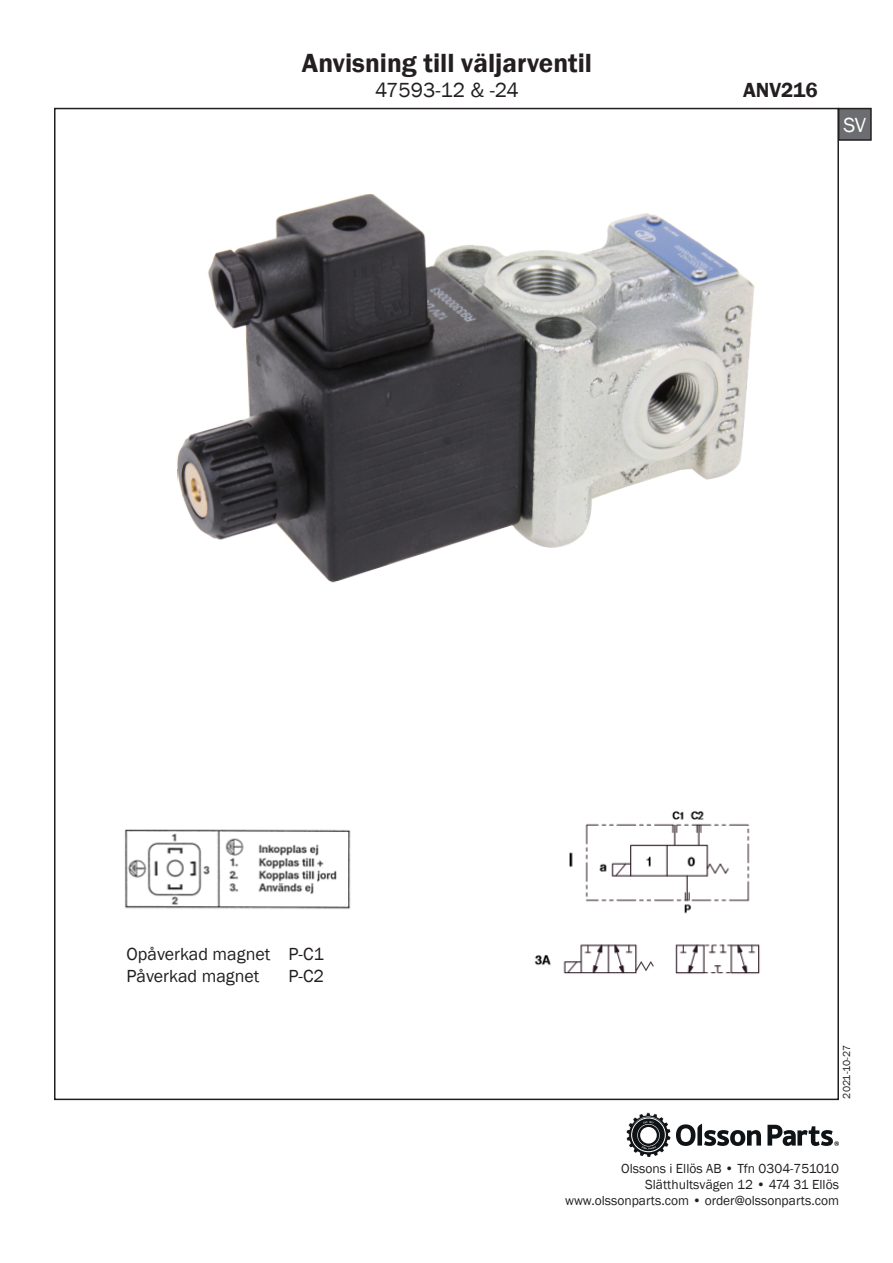
<style>
.page{position:relative;width:893px;height:1263px;background:#fff}
.page>*{position:absolute;margin:0;border:0;box-sizing:border-box;transform-origin:0 0}
.t1{font:600 27px "Franklin Gothic";color:#231f20}
.t2{font:21px "Franklin Gothic";color:#231f20}
.t3{font:600 21px "Franklin Gothic";color:#231f20}
.t4{font:21px "Franklin Gothic";color:#fff}
.t5{font:18px "Franklin Gothic";color:#231f20}
.t6{font:13.5px/16.2px "Franklin Gothic";color:#231f20;text-align:right}
.t7{font:10.5px "Franklin Gothic";letter-spacing:-.03em;color:#231f20}
</style>
<div class="page">
<div style="left:839px;top:109px;width:32px;height:31px;background:#6c6d70"></div>
<div style="left:838px;top:108px;width:34px;height:33px;border:2px solid #231f20"></div>
<svg style="left:676px;top:1124px;width:85px;height:22px"></svg>
<svg style="left:626px;top:1113px;width:44px;height:44px"></svg>
<svg style="left:767px;top:1125px;width:72px;height:21px"></svg>
<img style="left:177px;top:194px;width:578px;height:389px">
<img style="left:124px;top:829px;width:227px;height:80px">
<img style="left:534px;top:811px;width:226px;height:164px">
<p class="t1" style="left:302px;top:47px;width:292px">Anvisning till väljarventil</p>
<p class="t2" style="left:375px;top:77px;width:145px">47593-12 &amp; -24</p>
<p class="t3" style="left:743px;top:77px;width:76px">ANV216</p>
<h2 class="t4" style="left:843px;top:112px;width:24px">SV</h2>
<p class="t5" style="left:126px;top:943px;width:199px">Opåverkad magnet P-C1</p>
<p class="t5" style="left:126px;top:965px;width:134px">Påverkad magnet</p>
<p class="t5" style="left:288px;top:965px;width:37px">P-C2</p>
<p class="t7" style="left:840px;top:1098px;width:55px;rotate:-90deg">2021-10-27</p>
<p class="t6" style="left:565px;top:1160px;width:275px">Olssons i Ellös AB • Tfn 0304-751010<br>Slätthultsvägen 12 • 474 31 Ellös www.olssonparts.com • order@olssonparts.com</p>
</div>
